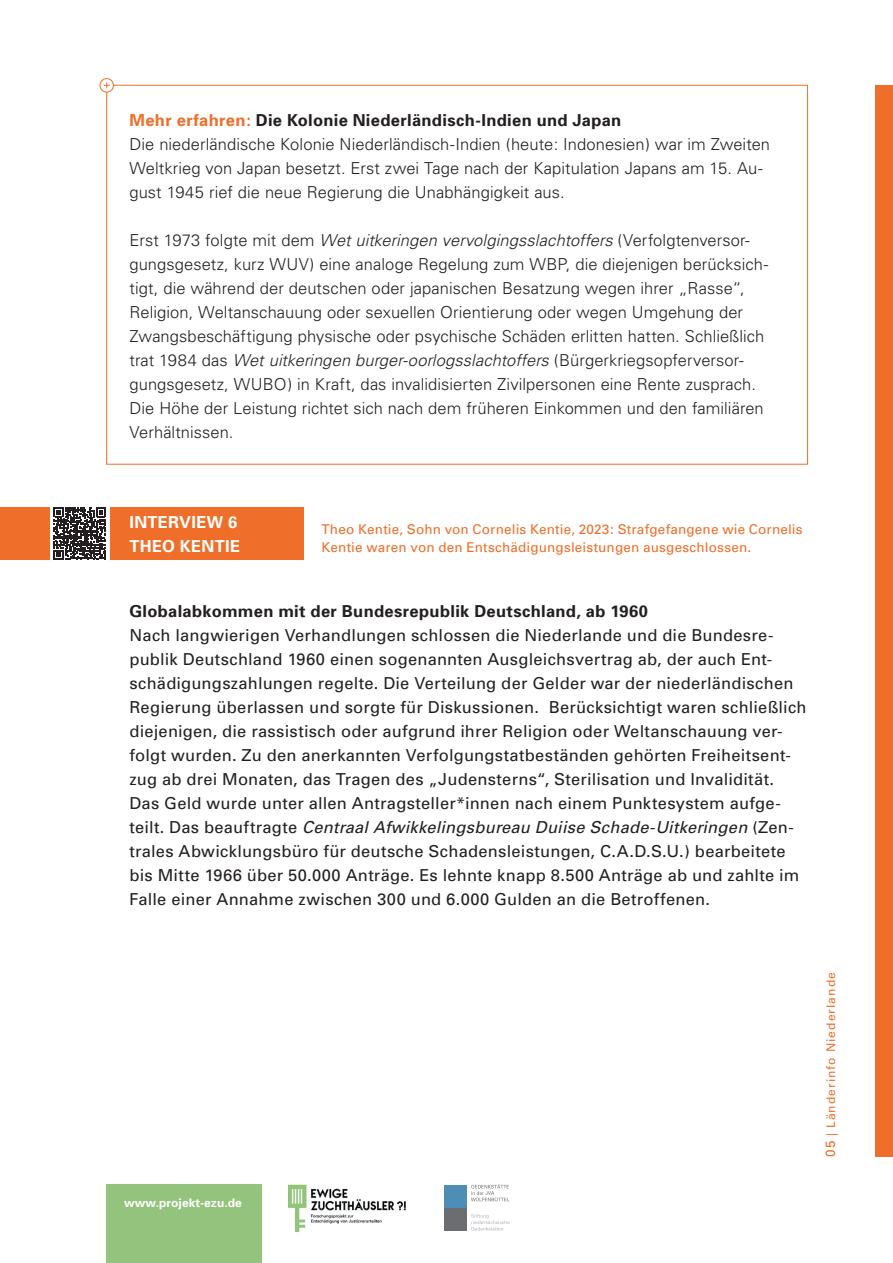
<style>
.page{position:relative;width:893px;height:1263px;background:#fff}
.page>*{position:absolute;margin:0;border:0;box-sizing:border-box;transform-origin:0 0}
.t1{font:16.5px/24px "Univers";letter-spacing:.015em;color:#231f20}
.t2{font:300 16.5px/24px "Univers";letter-spacing:.005em;color:#231f20}
.t3{font:700 16.5px "Univers";letter-spacing:.02em;color:#231f20}
.t4{font:700 16.5px/24px "Univers";letter-spacing:.02em;color:#fff}
.t5{font:13.5px/18px "Univers";letter-spacing:.015em;color:#ef6e29}
.t6{font:12px "Univers";letter-spacing:.085em;color:#ef6e29}
.t7{font:700 12px "Univers";letter-spacing:.005em;color:#fff}
.s1{font-weight:700;color:#ef6e29}
.s2{font-weight:700}
.s3{font-style:italic}
.s4{font-size:13.5px}
</style>
<div class="page">
<svg style="left:54px;top:507px;width:52px;height:53px"></svg>
<div style="left:111px;top:507px;width:193px;height:53px;background:#ef6e29"></div>
<div style="left:0;top:507px;width:49px;height:53px;background:#ef6e29"></div>
<svg style="left:100px;top:79px;width:13px;height:13px"></svg>
<div style="left:100px;top:78px;width:14px;height:14px;border:1px solid #ef6e29;border-radius:50%"></div>
<svg style="left:104px;top:82px;width:6px;height:6px"></svg>
<div style="left:106px;top:1185px;width:156px;height:78px;background:#94c37e"></div>
<img style="left:288px;top:1184px;width:118px;height:48px">
<div style="left:876px;top:85px;width:17px;height:1072px;background:#ef6e29"></div>
<div style="left:444px;top:1185px;width:23px;height:23px;background:#4e8db5"></div>
<div style="left:444px;top:1208px;width:23px;height:22px;background:#6c6d70"></div>
<svg style="left:471px;top:1214px;width:39px;height:16px"></svg>
<svg style="left:471px;top:1184px;width:38px;height:17px"></svg>
<p class="t2" style="left:129px;top:108px;width:642px"><span class="s1">Mehr erfahren:</span> <span class="s2">Die Kolonie Niederländisch-Indien und Japan<br></span>Die niederländische Kolonie Niederländisch-Indien (heute: Indonesien) war im Zweiten Weltkrieg von Japan besetzt. Erst zwei Tage nach der Kapitulation Japans am 15. Au&shy;gust 1945 rief die neue Regierung die Unabhängigkeit aus.</p>
<p class="t2" style="left:129px;top:228px;width:640px">Erst 1973 folgte mit dem <span class="s3">Wet uitkeringen vervolgingsslachtoffers</span> (Verfolgtenversor&shy;gungsgesetz, kurz WUV) eine analoge Regelung zum WBP, die diejenigen berücksich&shy;tigt, die während der deutschen oder japanischen Besatzung wegen ihrer „Rasse“, Religion, Weltanschauung oder sexuellen Orientierung oder wegen Umgehung der Zwangsbeschäftigung physische oder psychische Schäden erlitten hatten. Schließlich trat 1984 das <span class="s3">Wet uitkeringen burger-oorlogsslachtoffers</span> (Bürgerkriegsopferversor&shy;gungsgesetz, WUBO) in Kraft, das invalidisierten Zivilpersonen eine Rente zusprach.<br>Die Höhe der Leistung richtet sich nach dem früheren Einkommen und den familiären Verhältnissen.</p>
<p class="t4" style="left:129px;top:510px;width:110px">Interview 6<br>Theo Kentie</p>
<p class="t5" style="left:321px;top:520px;width:483px">Theo Kentie, Sohn von Cornelis Kentie, 2023: Strafgefangene wie Cornelis<br>Kentie waren von den Entschädigungsleistungen ausgeschlossen.</p>
<p class="t3" style="left:129px;top:601px;width:520px">Globalabkommen mit der Bundesrepublik Deutschland, ab 1960</p>
<p class="t1" style="left:129px;top:623px;width:679px">Nach langwierigen Verhandlungen schlossen die Niederlande und die Bundesre&shy;publik Deutschland 1960 einen sogenannten Ausgleichsvertrag ab, der auch Ent&shy;schädigungszahlungen regelte. Die Verteilung der Gelder war der niederländischen Regierung überlassen und sorgte für Diskussionen. Berücksichtigt waren schließlich diejenigen, die rassistisch oder aufgrund ihrer Religion oder Weltanschauung ver&shy;folgt wurden. Zu den anerkannten Verfolgungstatbeständen gehörten Freiheitsent&shy;zug ab drei Monaten, das Tragen des „Judensterns“, Sterilisation und Invalidität.<br>Das Geld wurde unter allen Antragsteller*innen nach einem Punktesystem aufge&shy;teilt. Das beauftragte <span class="s3">Centraal Afwikkelingsbureau Duiise Schade-Uitkeringen</span> (Zen&shy;trales Abwicklungsbüro für deutsche Schadensleistungen, C.A.D.S.U.) bearbeitete bis Mitte 1966 über 50.000 Anträge. Es lehnte knapp 8.500 Anträge ab und zahlte im Falle einer Annahme zwischen 300 und 6.000 Gulden an die Betroffenen.</p>
<p class="t7" style="left:124px;top:1196px;width:119px">www.projekt-ezu.de</p>
<p class="t6" style="left:824px;top:1157px;width:186px;rotate:-90deg"><span class="s4">05</span> | Länderinfo Niederlande</p>
</div>
